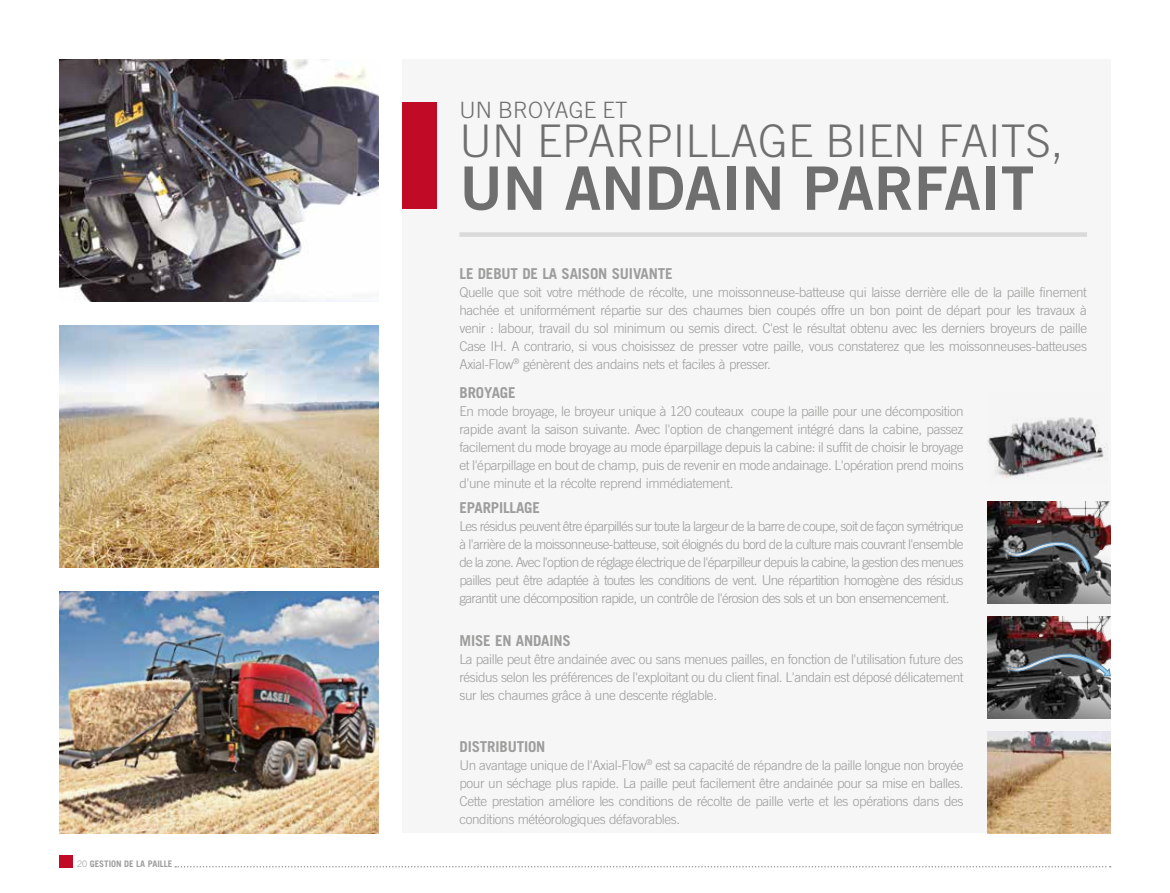
<style>
.page{position:relative;width:1170px;height:893px;background:#fff}
.page>*{position:absolute;margin:0;border:0;box-sizing:border-box;transform-origin:0 0}
.t1{font:60px "Trade Gothic LT Std Bd 2";color:#706f6f}
.t2{font:300 45px "Trade Gothic LT Std";color:#706f6f}
.t3{font:300 22.5px "Trade Gothic LT Std";color:#706f6f}
.t4{font:700 15px "Trade Gothic LT Std";letter-spacing:-.01em;color:#9d9d9c}
.t5{font:300 13.5px/18px "Trade Gothic LT Std";letter-spacing:-.03em;color:#9d9d9c;text-align:justify}
.t6{font:700 9px "Trade Gothic LT Std";color:#9d9d9c}
.s1{font-weight:300}
</style>
<div class="page">
<div style="left:402px;top:60px;width:708px;height:773px;background:#f6f6f6"></div>
<div style="left:60px;top:855px;width:13px;height:12px;background:#c10a25"></div>
<div style="left:459px;top:232px;width:627px;height:5px;background:#dadada"></div>
<div style="left:402px;top:102px;width:34px;height:106px;background:#c10a25"></div>
<svg style="left:175px;top:866px;width:935px;height:1px"></svg>
<img style="left:60px;top:60px;width:318px;height:242px">
<img style="left:60px;top:591px;width:318px;height:242px">
<img style="left:987px;top:617px;width:123px;height:102px">
<svg style="left:998px;top:652px;width:112px;height:25px;background:#5a5f64"></svg>
<img style="left:987px;top:731px;width:123px;height:102px">
<img style="left:987px;top:417px;width:118px;height:61px">
<img style="left:987px;top:502px;width:123px;height:102px">
<svg style="left:998px;top:538px;width:91px;height:35px;background:#53575b"></svg>
<img style="left:60px;top:325px;width:318px;height:243px">
<p class="t6" style="left:77px;top:859px;width:97px"><span class="s1">20</span> GESTION DE LA PAILLE</p>
<h3 class="t3" style="left:459px;top:97px;width:169px">UN BROYAGE ET</h3>
<h2 class="t2" style="left:459px;top:115px;width:605px">UN EPARPILLAGE BIEN FAITS,</h2>
<h1 class="t1" style="left:459px;top:151px;width:576px">UN ANDAIN PARFAIT</h1>
<p class="t4" style="left:459px;top:264px;width:215px">LE DEBUT DE LA SAISON SUIVANTE</p>
<p class="t5" style="left:459px;top:283px;width:629px">Quelle que soit votre méthode de récolte, une moissonneuse-batteuse qui laisse derrière elle de la paille finement hachée et uniformément répartie sur des chaumes bien coupés offre un bon point de départ pour les travaux à venir : labour, travail du sol minimum ou semis direct. C'est le résultat obtenu avec les derniers broyeurs de paille Case IH. A contrario, si vous choisissez de presser votre paille, vous constaterez que les moissonneuses-batteuses Axial-Flow<sup>®</sup> génèrent des andains nets et faciles à presser.</p>
<p class="t4" style="left:459px;top:384px;width:58px">BROYAGE</p>
<p class="t5" style="left:459px;top:402px;width:505px">En mode broyage, le broyeur unique à 120 couteaux coupe la paille pour une décomposition rapide avant la saison suivante. Avec l'option de changement intégré dans la cabine, passez facilement du mode broyage au mode éparpillage depuis la cabine: il suffit de choisir le broyage et l'éparpillage en bout de champ, puis de revenir en mode andainage. L'opération prend moins d'une minute et la récolte reprend immédiatement.</p>
<p class="t4" style="left:459px;top:499px;width:82px">EPARPILLAGE</p>
<p class="t5" style="left:459px;top:517px;width:505px">Les résidus peuvent être éparpillés sur toute la largeur de la barre de coupe, soit de façon symétrique à l'arrière de la moissonneuse-batteuse, soit éloignés du bord de la culture mais couvrant l'ensemble de la zone. Avec l'option de réglage électrique de l'éparpilleur depuis la cabine, la gestion des menues pailles peut être adaptée à toutes les conditions de vent. Une répartition homogène des résidus garantit une décomposition rapide, un contrôle de l'érosion des sols et un bon ensemencement.</p>
<p class="t4" style="left:459px;top:631px;width:113px">MISE EN ANDAINS</p>
<p class="t5" style="left:459px;top:650px;width:505px">La paille peut être andainée avec ou sans menues pailles, en fonction de l'utilisation future des résidus selon les préférences de l'exploitant ou du client final. L'andain est déposé délicatement sur les chaumes grâce à une descente réglable.</p>
<p class="t4" style="left:459px;top:737px;width:87px">DISTRIBUTION</p>
<p class="t5" style="left:459px;top:756px;width:505px">Un avantage unique de l'Axial-Flow<sup>®</sup> est sa capacité de répandre de la paille longue non broyée pour un séchage plus rapide. La paille peut facilement être andainée pour sa mise en balles.<br>Cette prestation améliore les conditions de récolte de paille verte et les opérations dans des conditions météorologiques défavorables.</p>
</div>
